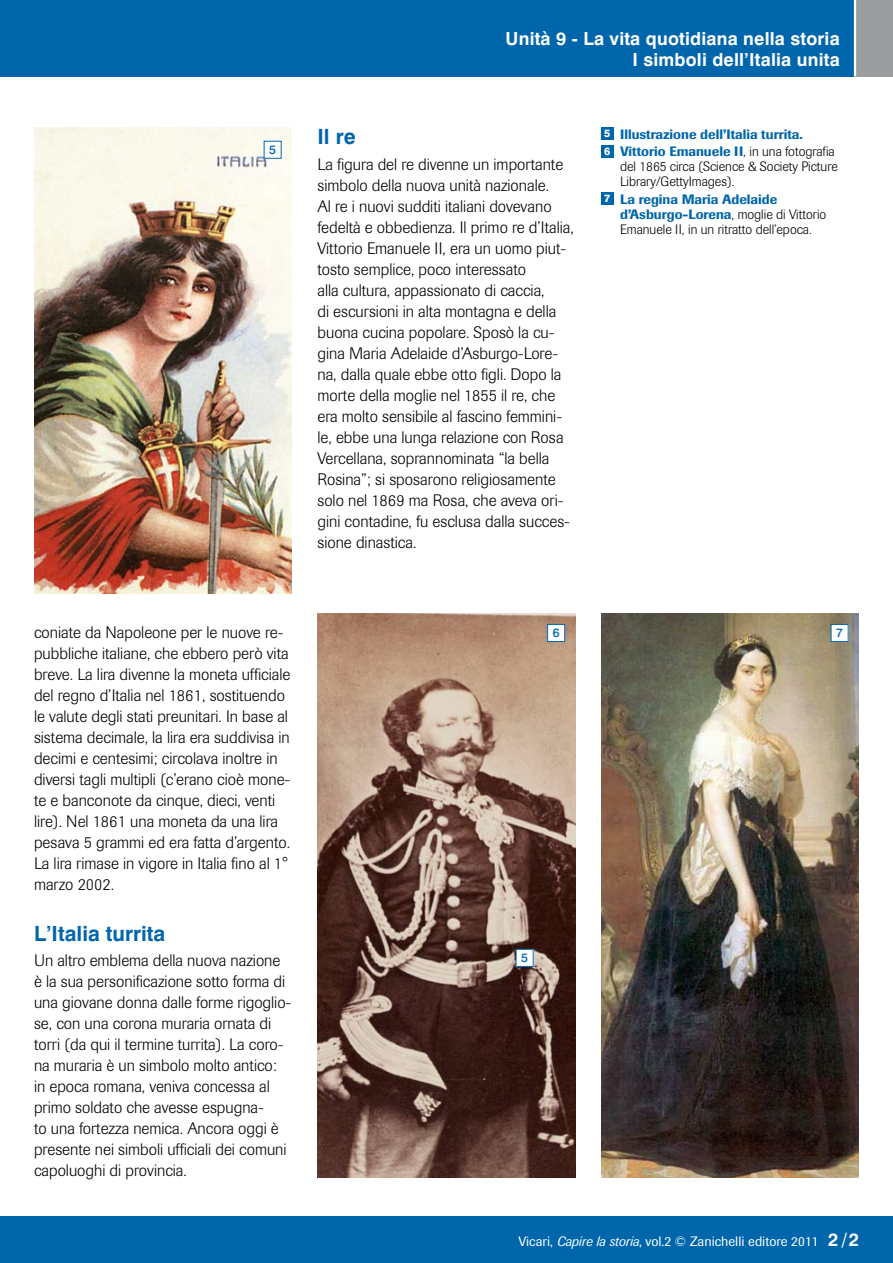
<style>
.page{position:relative;width:893px;height:1263px;background:#fff}
.page>*{position:absolute;margin:0;border:0;box-sizing:border-box;transform-origin:0 0}
.t1{font:700 21px "Swiss 721 BT";color:#0066ac}
.t2{font:700 18px/21.6px "Swiss 721 BT";letter-spacing:.01em;color:#fff;text-align:right}
.t3{font:300 16.5px/21px "Imago";color:#000}
.t4{font:300 13.5px/15px "Imago";color:#000}
.t5{font:500 13.5px/17.1px "Imago";color:#0066ac}
.t6{font:13.5px "Imago";color:#fff}
.t7{font:500 12.3px "Swiss 721 BT";color:#0066ac}
.s1{font-family:"Swiss 721 BT";font-weight:800;font-size:10.5px;color:#fff}
.s2{font-weight:300;color:#000}
.s3{font-weight:500;color:#0066ac}
.s4{font-style:italic}
</style>
<div class="page">
<div style="left:0;top:1216px;width:893px;height:47px;background:#0066ac"></div>
<div style="left:0;top:0;width:893px;height:77px;background:#0066ac"></div>
<img style="left:34px;top:128px;width:258px;height:465px">
<img style="left:317px;top:614px;width:258px;height:564px">
<div style="left:601px;top:128px;width:13px;height:12px;background:#0066ac"></div>
<div style="left:601px;top:145px;width:13px;height:12px;background:#0066ac"></div>
<div style="left:601px;top:192px;width:13px;height:13px;background:#0066ac"></div>
<div style="left:516px;top:949px;width:17px;height:17px;background:#fff"></div>
<div style="left:516px;top:949px;width:17px;height:18px;border:1px solid #0066ac"></div>
<img style="left:601px;top:614px;width:258px;height:564px">
<div style="left:264px;top:141px;width:17px;height:17px;background:#fff"></div>
<div style="left:548px;top:624px;width:17px;height:17px;background:#fff"></div>
<div style="left:547px;top:624px;width:18px;height:18px;border:1px solid #0066ac"></div>
<div style="left:831px;top:624px;width:17px;height:17px;background:#fff"></div>
<div style="left:831px;top:624px;width:17px;height:18px;border:1px solid #0066ac"></div>
<div style="left:856px;top:0;width:37px;height:77px;background:#9c9d9f"></div>
<hr style="left:854px;top:0;width:2px;height:77px;background:#fff">
<p class="t7" style="left:269px;top:142px;width:8px">5</p>
<p class="t2" style="left:506px;top:27px;width:336px">Unità 9 - La vita quotidiana nella storia<br>I simboli dell’Italia unita</p>
<p class="t1" style="left:317px;top:124px;width:40px">Il re</p>
<p class="t3" style="left:317px;top:154px;width:258px">La figura del re divenne un importante simbolo della nuova unità nazionale.<br>Al re i nuovi sudditi italiani dovevano fedeltà e obbedienza. Il primo re d’Italia, Vittorio Emanuele II, era un uomo piut&shy;tosto semplice, poco interessato<br>alla cultura, appassionato di caccia,<br>di escursioni in alta montagna e della buona cucina popolare. Sposò la cu&shy;gina Maria Adelaide d’Asburgo-Lore&shy;na, dalla quale ebbe otto figli. Dopo la morte della moglie nel 1855 il re, che era molto sensibile al fascino femmini&shy;le, ebbe una lunga relazione con Rosa Vercellana, soprannominata “la bella Rosina”; si sposarono religiosamente solo nel 1869 ma Rosa, che aveva ori&shy;gini contadine, fu esclusa dalla succes&shy;sione dinastica.</p>
<p class="t5" style="left:604px;top:126px;width:232px"><span class="s1">5</span> Illustrazione dell’Italia turrita.<br><span class="s1">6</span> Vittorio Emanuele II<span class="s2">, in una fotografia</span></p>
<p class="t4" style="left:620px;top:159px;width:219px">del 1865 circa (Science &amp; Society Picture<br>Library/GettyImages).</p>
<p class="t4" style="left:620px;top:192px;width:208px;text-indent:-16px"><span class="s1">7</span> <span class="s3">La regina Maria Adelaide d’Asburgo-Lorena</span>, moglie di Vittorio<br>Emanuele II, in un ritratto dell’epoca.</p>
<p class="t3" style="left:34px;top:622px;width:258px">coniate da Napoleone per le nuove re&shy;pubbliche italiane, che ebbero però vita breve. La lira divenne la moneta ufficiale del regno d’Italia nel 1861, sostituendo le valute degli stati preunitari. In base al sistema decimale, la lira era suddivisa in decimi e centesimi; circolava inoltre in diversi tagli multipli (c’erano cioè mone&shy;te e banconote da cinque, dieci, venti lire). Nel 1861 una moneta da una lira pesava 5 grammi ed era fatta d’argento.<br>La lira rimase in vigore in Italia fino al 1° marzo 2002.</p>
<p class="t1" style="left:34px;top:920px;width:133px">L’Italia turrita</p>
<p class="t3" style="left:34px;top:950px;width:259px">Un altro emblema della nuova nazione è la sua personificazione sotto forma di una giovane donna dalle forme rigoglio&shy;se, con una corona muraria ornata di torri (da qui il termine turrita). La coro&shy;na muraria è un simbolo molto antico: in epoca romana, veniva concessa al primo soldato che avesse espugna-<br>to una fortezza nemica. Ancora oggi è presente nei simboli ufficiali dei comuni capoluoghi di provincia.</p>
<p class="t7" style="left:553px;top:625px;width:8px">6</p>
<p class="t7" style="left:836px;top:625px;width:8px">7</p>
<p class="t7" style="left:521px;top:950px;width:8px">5</p>
<p class="t6" style="left:518px;top:1233px;width:302px">Vicari, <span class="s4">Capire la storia</span>, vol.2 © Zanichelli editore 2011</p>
<p class="t2" style="left:828px;top:1228px;width:32px">2 / 2</p>
</div>
